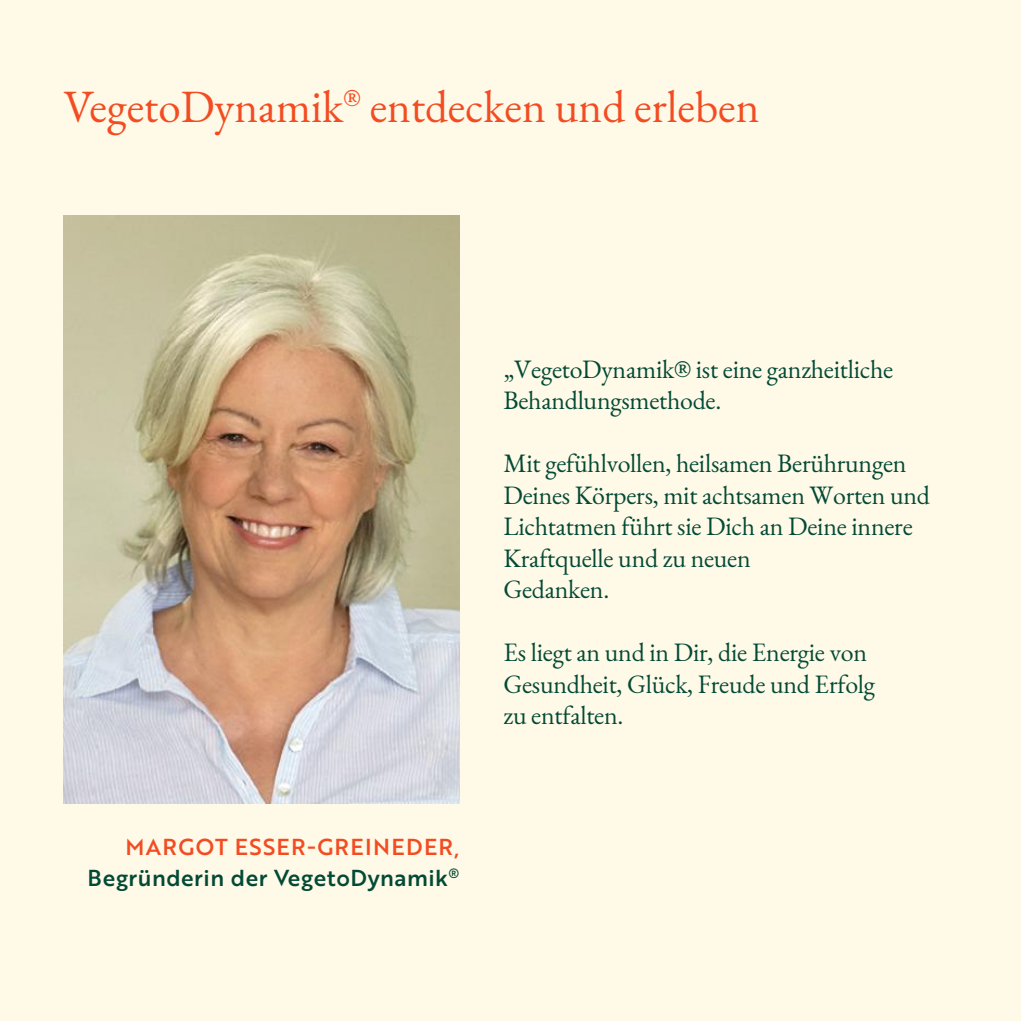
<style>
.page{position:relative;width:1021px;height:1021px;background:#fff}
.page>*{position:absolute;margin:0;border:0;box-sizing:border-box;transform-origin:0 0}
.t1{font:45px "EB Garamond";color:#f34c22}
.t2{font:25.88px/31.5px "EB Garamond";letter-spacing:-.01em;color:#034a36}
.t3{font:22.5px/30.4px "Brother 1816 Medium";letter-spacing:.035em;color:#034a36;text-align:right}
.s1{color:#f34c22}
</style>
<div class="page">
<div style="left:0;top:0;width:1020px;height:1020px;background:#fff9e7"></div>
<img style="left:64px;top:215px;width:395px;height:588px">
<h1 class="t1" style="left:64px;top:78px;width:697px">VegetoDynamik<sup>®</sup> entdecken und erleben</h1>
<p class="t2" style="left:503px;top:353px;width:391px">„VegetoDynamik® ist eine ganzheitliche<br>Behandlungsmethode.</p>
<p class="t2" style="left:503px;top:448px;width:428px">Mit gefühlvollen, heilsamen Berührungen<br>Deines Körpers, mit achtsamen Worten und<br>Lichtatmen führt sie Dich an Deine innere<br>Kraftquelle und zu neuen<br>Gedanken.</p>
<p class="t2" style="left:503px;top:637px;width:373px">Es liegt an und in Dir, die Energie von<br>Gesundheit, Glück, Freude und Erfolg zu entfalten.</p>
<p class="t3" style="left:88px;top:831px;width:373px"><span class="s1">MARGOT ESSER-GREINEDER,<br></span>Begründerin der VegetoDynamik<sup>®</sup></p>
</div>
